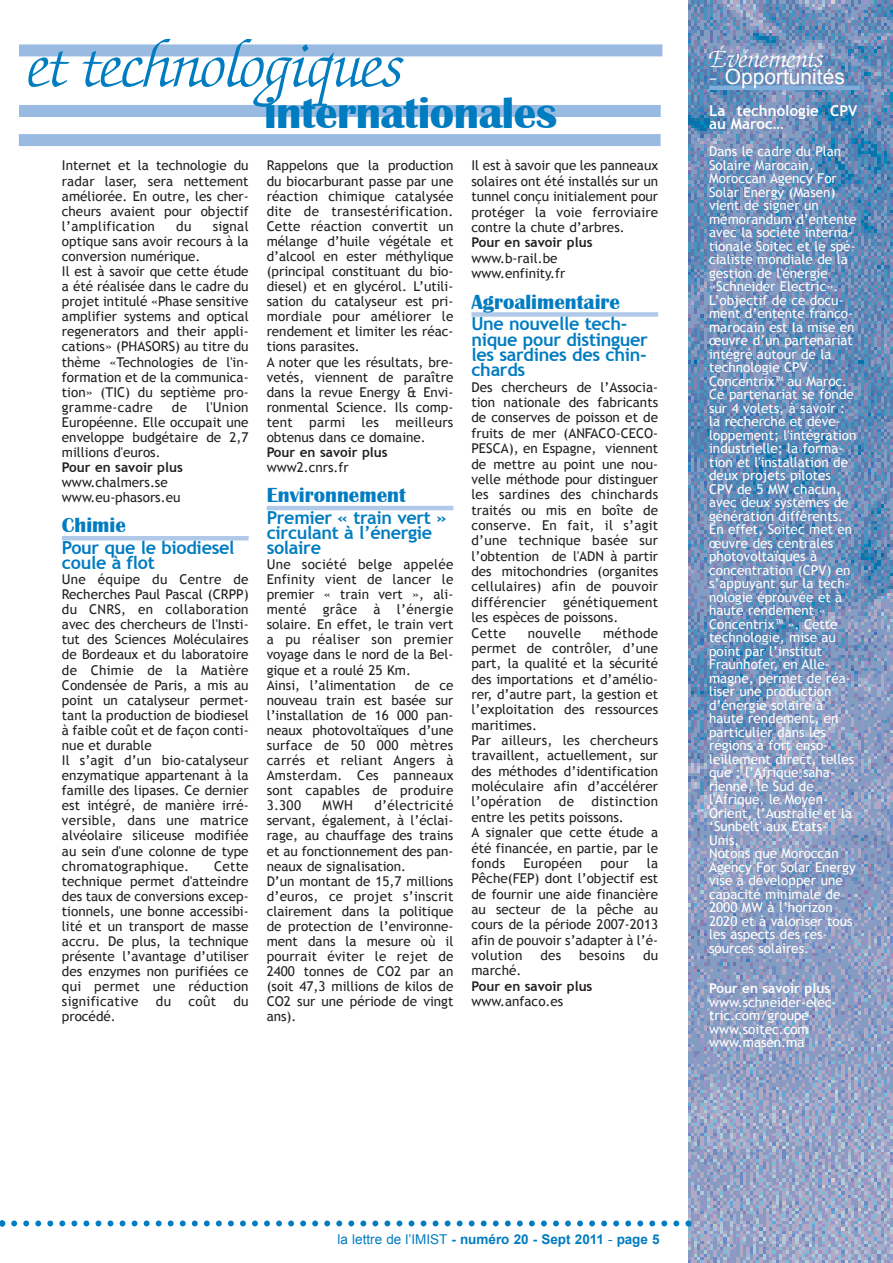
<style>
.page{position:relative;width:893px;height:1263px;background:#fff}
.page>*{position:absolute;margin:0;border:0;box-sizing:border-box;transform-origin:0 0}
.t1{font:italic 300 66px "Zapf Chancery Std";letter-spacing:-.01em;color:#007cc1}
.t2{font:700 45px "Britannic";letter-spacing:-.01em;color:#007cc1}
.t3{font:italic 300 27px "Zapf Chancery Std";color:#fff}
.t4{font:700 21px "Britannic";color:#007cc1}
.t5{font:21px "Arial";color:#fff}
.t6{font:700 18px/15.1px "Trebuchet MS";letter-spacing:-.02em;color:#007cc1}
.t7{font:700 15px/13.5px "Trebuchet MS";color:#fff}
.t8{font:13.5px/15.1px "Trebuchet MS";color:#231f20}
.t9{font:13.5px/13.5px "Trebuchet MS";color:#fff}
.t10{font:700 13.5px "Trebuchet MS";color:#231f20}
.t11{font:700 13.5px "Arial";color:#007cc1}
.t12{font:13.5px "Trebuchet MS";letter-spacing:.02em;color:#231f20}
.t13{font:700 13.5px "Trebuchet MS";color:#fff}
.s1{font-family:"Zapf Chancery Std";font-weight:300;font-style:italic;font-size:27px}
.s2{font-weight:400}
</style>
<div class="page">
<img style="left:689px;top:0;width:204px;height:1263px">
<div style="left:19px;top:105px;width:642px;height:12px;background:#99bbe1"></div>
<div style="left:19px;top:44px;width:643px;height:12px;background:#99bbe1"></div>
<div style="left:19px;top:134px;width:642px;height:12px;background:#99bbe1"></div>
<hr style="left:62px;top:536px;width:187px;height:4px;background:#b0c9e8">
<hr style="left:267px;top:506px;width:186px;height:4px;background:#b0c9e8">
<div style="left:471px;top:312px;width:187px;height:5px;background:#b0c9e8"></div>
<svg style="left:0;top:1220px;width:691px;height:6px"></svg>
<hr style="left:709px;top:86px;width:151px;height:4px;background:#7faedc">
<h1 class="t1" style="left:29px;top:39px;width:378px">et technologiques</h1>
<h2 class="t2" style="left:264px;top:91px;width:294px">internationales</h2>
<p class="t8" style="left:62px;top:158px;width:188px;text-align:justify">Internet et la technologie du radar laser, sera nettement améliorée. En outre, les cher&shy;cheurs avaient pour objectif l’amplification</p>
<p class="t8" style="left:62px;top:218px;width:188px;text-indent:151px">signal optique sans avoir recours à la conversion numérique.<br>Il est à savoir que cette étude a été réalisée dans le cadre du projet intitulé «Phase sensitive amplifier systems and optical regenerators and their appli&shy;cations» (PHASORS) au titre du thème «Technologies de l'in&shy;formation et de la communica&shy;tion» (TIC) du septième pro&shy;gramme-cadre</p>
<p class="t8" style="left:176px;top:218px;width:17px">du</p>
<p class="t8" style="left:62px;top:399px;width:188px;text-align:justify;text-indent:144px">l'Union Européenne. Elle occupait une enveloppe budgétaire de 2,7 millions d'euros.</p>
<p class="t10" style="left:62px;top:459px;width:123px">Pour en savoir plus</p>
<p class="t8" style="left:62px;top:475px;width:120px">www.chalmers.se www.eu-phasors.eu</p>
<h3 class="t4" style="left:62px;top:515px;width:65px">Chimie</h3>
<h3 class="t6" style="left:62px;top:540px;width:174px">Pour que le biodiesel coule à flot</h3>
<p class="t8" style="left:62px;top:572px;width:188px">Une équipe du Centre de<br>Recherches Paul Pascal (CRPP) du CNRS, en collaboration avec des chercheurs de l'Insti&shy;tut des Sciences Moléculaires de Bordeaux et du laboratoire de Chimie de la Matière<br>Condensée de Paris, a mis au point un catalyseur permet&shy;tant la production de biodiesel à faible coût et de façon conti&shy;nue et durable<br>Il s’agit d’un bio-catalyseur enzymatique appartenant à la famille des lipases. Ce dernier est intégré, de manière irré&shy;versible, dans une matrice alvéolaire siliceuse modifiée au sein d'une colonne de type chromatographique.</p>
<p class="t8" style="left:172px;top:399px;width:17px">de</p>
<p class="t8" style="left:62px;top:858px;width:188px;text-align:justify;text-indent:152px">Cette technique permet d'atteindre des taux de conversions excep&shy;tionnels, une bonne accessibi&shy;lité et un transport de masse accru. De plus, la technique présente l’avantage d’utiliser des enzymes non purifiées ce qui permet une réduction significative</p>
<p class="t8" style="left:156px;top:994px;width:17px">du</p>
<p class="t8" style="left:189px;top:994px;width:29px">coût</p>
<p class="t8" style="left:233px;top:994px;width:17px">du</p>
<p class="t8" style="left:62px;top:1009px;width:55px">procédé.</p>
<p class="t8" style="left:267px;top:158px;width:188px">Rappelons que la production du biocarburant passe par une réaction chimique catalysée dite de transestérification.<br>Cette réaction convertit un mélange d’huile végétale et d’alcool en ester méthylique (principal constituant du bio&shy;diesel) et en glycérol. L’utili&shy;sation du catalyseur est pri&shy;mordiale pour améliorer le rendement et limiter les réac&shy;tions parasites.<br>A noter que les résultats, bre&shy;vetés, viennent de paraître dans la revue Energy &amp; Envi&shy;ronmental Science. Ils comp&shy;tent parmi les meilleurs obtenus dans ce domaine.</p>
<p class="t10" style="left:267px;top:444px;width:123px">Pour en savoir plus</p>
<p class="t8" style="left:267px;top:460px;width:84px">www2.cnrs.fr</p>
<h3 class="t4" style="left:267px;top:485px;width:141px">Environnement</h3>
<h3 class="t6" style="left:267px;top:510px;width:182px">Premier « train vert » circulant à l’énergie solaire</h3>
<p class="t8" style="left:267px;top:556px;width:188px">Une société belge appelée<br>Enfinity vient de lancer le premier « train vert », ali&shy;menté grâce à l’énergie solaire. En effet, le train vert a pu réaliser son premier voyage dans le nord de la Bel&shy;gique et a roulé 25 Km.<br>Ainsi, l’alimentation</p>
<p class="t8" style="left:267px;top:677px;width:188px;text-align:justify;text-indent:148px">de ce nouveau train est basée sur l’installation de 16 000 pan&shy;neaux photovoltaïques d’une surface de 50 000 mètres carrés et reliant Angers à Amsterdam. Ces panneaux sont capables de produire 3.300</p>
<p class="t8" style="left:267px;top:798px;width:188px;text-indent:108px">d’électricité servant, également, à l’éclai&shy;rage, au chauffage des trains et au fonctionnement des pan&shy;neaux de signalisation.<br>D’un montant de 15,7 millions d’euros, ce projet s’inscrit clairement dans la politique de protection de l’environne&shy;ment dans la mesure où il pourrait éviter le rejet de<br>2400 tonnes de CO2 par an (soit 47,3 millions de kilos de<br>CO2 sur une période de vingt ans).</p>
<p class="t8" style="left:323px;top:798px;width:32px">MWH</p>
<p class="t8" style="left:471px;top:158px;width:188px;text-align:justify">Il est à savoir que les panneaux solaires ont été installés sur un tunnel conçu initialement pour protéger la voie ferroviaire contre la chute d’arbres.</p>
<p class="t10" style="left:471px;top:235px;width:123px">Pour en savoir plus</p>
<p class="t8" style="left:471px;top:250px;width:96px">www.b-rail.be www.enfinity.fr</p>
<h3 class="t4" style="left:471px;top:291px;width:150px">Agroalimentaire</h3>
<h3 class="t6" style="left:471px;top:316px;width:178px">Une nouvelle tech&shy;nique pour distinguer les sardines des chin&shy;chards</h3>
<p class="t8" style="left:471px;top:379px;width:188px">Des chercheurs de l’Associa&shy;tion nationale des fabricants de conserves de poisson et de fruits de mer (ANFACO-CECO-<br>PESCA), en Espagne, viennent de mettre au point une nou&shy;velle méthode pour distinguer les sardines des chinchards traités ou mis en boîte de conserve. En fait, il s’agit d’une technique basée sur l’obtention de l'ADN à partir des mitochondries (organites cellulaires) afin de pouvoir différencier génétiquement les espèces de poissons.<br>Cette</p>
<p class="t8" style="left:471px;top:625px;width:188px;text-indent:132px">méthode permet de contrôler, d’une part, la qualité et la sécurité des importations et d’amélio&shy;rer, d’autre part, la gestion et l’exploitation des ressources maritimes.<br>Par ailleurs, les chercheurs travaillent, actuellement, sur des méthodes d’identification moléculaire afin d’accélérer l’opération</p>
<p class="t12" style="left:528px;top:625px;width:55px">nouvelle</p>
<p class="t8" style="left:471px;top:794px;width:188px;text-indent:120px">distinction entre les petits poissons.<br>A signaler que cette étude a été financée, en partie, par le fonds</p>
<p class="t8" style="left:559px;top:794px;width:17px">de</p>
<p class="t12" style="left:523px;top:855px;width:60px">Européen</p>
<p class="t8" style="left:600px;top:855px;width:30px">pour</p>
<p class="t8" style="left:471px;top:855px;width:188px;text-align:justify;text-indent:175px">la Pêche(FEP) dont l’objectif est de fournir une aide financière au secteur de la pêche au cours de la période 2007-2013 afin de pouvoir s’adapter à l’é&shy;volution</p>
<p class="t8" style="left:540px;top:948px;width:22px">des</p>
<p class="t12" style="left:579px;top:947px;width:47px">besoins</p>
<p class="t8" style="left:643px;top:948px;width:17px">du</p>
<p class="t8" style="left:471px;top:963px;width:51px">marché.</p>
<p class="t10" style="left:471px;top:978px;width:123px">Pour en savoir plus</p>
<p class="t8" style="left:471px;top:994px;width:93px">www.anfaco.es</p>
<h3 class="t3" style="left:709px;top:47px;width:117px">Événements</h3>
<h3 class="t5" style="left:709px;top:65px;width:137px"><span class="s1">-</span> Opportunités</h3>
<p class="t7" style="left:709px;top:104px;width:150px">La technologie CPV au Maroc…</p>
<p class="t9" style="left:709px;top:145px;width:149px">Dans le cadre du Plan<br>Solaire Marocain,<br>Moroccan Agency For<br>Solar Energy (Masen) vient de signer un mémorandum d’entente avec la société interna&shy;tionale Soitec et le spé&shy;cialiste mondiale de la gestion de l'énergie «Schneider Electric».<br>L’objectif de ce docu&shy;ment d’entente franco&shy;marocain est la mise en œuvre d’un partenariat intégré autour de la technologie CPV<br>Concentrix™ au Maroc.<br>Ce partenariat se fonde sur 4 volets, à savoir : la recherche et déve&shy;loppement; l'intégration industrielle; la forma&shy;tion et l'installation de deux projets pilotes<br>CPV de 5 MW chacun, avec deux systèmes de génération différents.<br>En effet, Soitec met en œuvre des centrales photovoltaïques à concentration (CPV) en s’appuyant sur la tech&shy;nologie éprouvée et à haute rendement «<br>Concentrix™ ». Cette technologie, mise au point par l’institut<br>Fraunhofer, en Alle&shy;magne, permet de réa&shy;liser une production d’énergie solaire à haute rendement, en particulier dans les régions à fort enso&shy;leillement direct, telles que : l’Afrique saha&shy;rienne, le Sud de l'Afrique, le Moyen-<br>Orient, l’Australie et la ‘Sunbelt' aux Etats-<br>Unis.<br>Notons que Moroccan<br>Agency For Solar Energy vise à développer une capacité minimale de<br>2000 MW à l’horizon<br>2020 et à valoriser tous les aspects des res&shy;sources solaires.</p>
<p class="t13" style="left:709px;top:981px;width:123px">Pour en savoir plus</p>
<p class="t9" style="left:709px;top:995px;width:129px">www.schneider-elec&shy;tric.com/groupe www.soitec.com www.masen.ma</p>
<p class="t11" style="left:338px;top:1232px;width:323px"><span class="s2">la lettre de l’IMIST</span> - numéro 20 - Sept 2011 <span class="s2">-</span> page 5</p>
</div>
